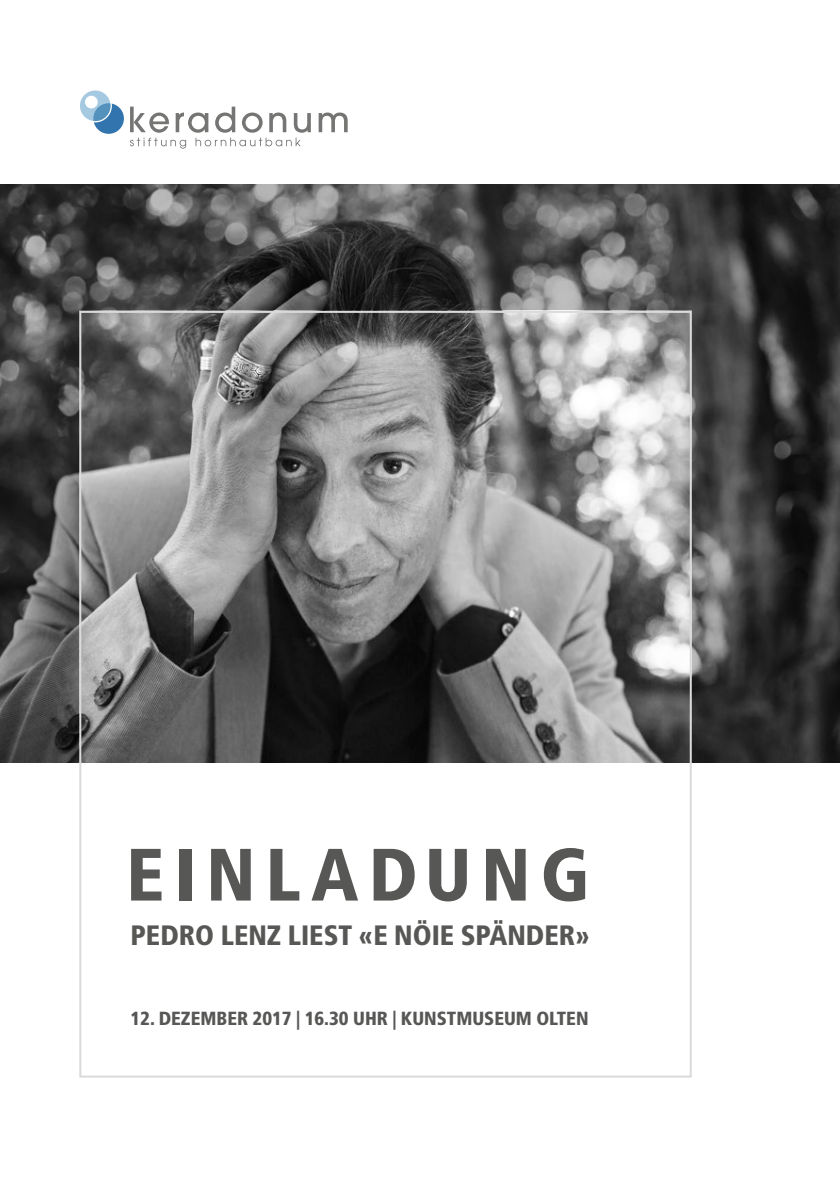
<style>
.page{position:relative;width:840px;height:1191px;background:#fff}
.page>*{position:absolute;margin:0;border:0;box-sizing:border-box;transform-origin:0 0}
.t1{font:900 condensed 74px "Frutiger LT Std";letter-spacing:.14em;color:#575756}
.t2{font:900 condensed 28px "Frutiger LT Std";color:#575756}
.t3{font:900 condensed 19px "Frutiger LT Std";color:#575756}
</style>
<div class="page">
<img style="left:0;top:184px;width:839px;height:578px">
<svg style="left:318px;top:112px;width:29px;height:20px"></svg>
<svg style="left:130px;top:107px;width:180px;height:42px"></svg>
<div style="left:80px;top:90px;width:30px;height:31px;background:#a5c9e1;border-radius:50%"></div>
<svg style="left:93px;top:103px;width:31px;height:31px"></svg>
<div style="left:85px;top:96px;width:13px;height:12px;background:#fff;border-radius:50%"></div>
<img style="left:82px;top:314px;width:606px;height:448px">
<h1 class="t1" style="left:126px;top:830px;width:464px">EINLADUNG</h1>
<h2 class="t2" style="left:130px;top:919px;width:460px">PEDRO LENZ LIEST «E NÖIE SPÄNDER»</h2>
<p class="t3" style="left:130px;top:1007px;width:459px">12. DEZEMBER 2017 | 16.30 UHR | KUNSTMUSEUM OLTEN</p>
</div>
